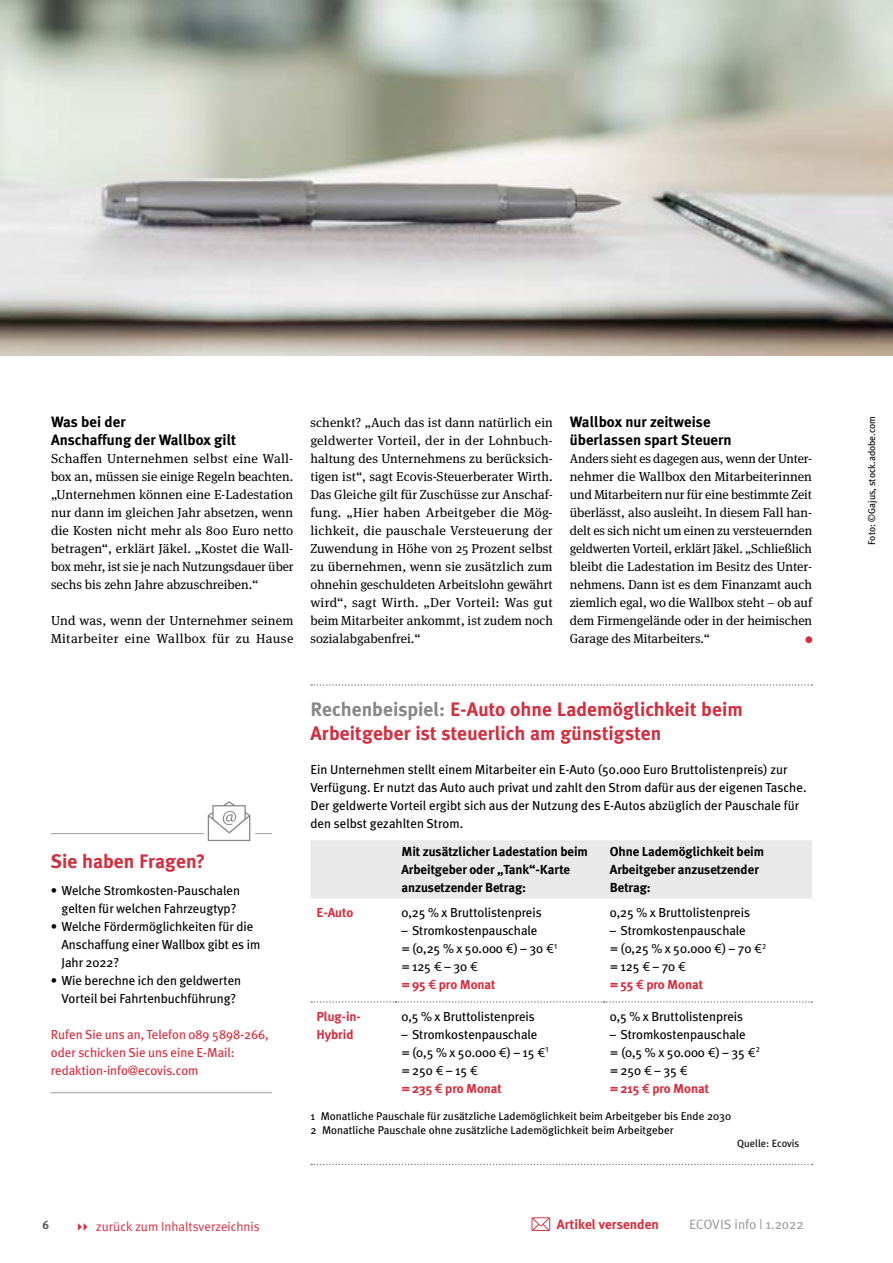
<style>
.page{position:relative;width:893px;height:1263px;background:#fff}
.page>*{position:absolute;margin:0;border:0;box-sizing:border-box;transform-origin:0 0}
.x_Marginal_Head_13_P{font:700 19.5px/24px "Meta Plus";letter-spacing:.005em;color:#d32e3f}
.Zwischenheadline{font:700 15px/18px "Meta Plus";color:#000}
.t1{font:13.5px "Meta Plus";color:#a1a1a1}
.t2{font:700 13.5px "Meta Plus";color:#d32e3f}
.Fließtext{font:13.05px/18px "Meta Serif OT";color:#000;text-align:justify}
.Marginal_Text{font:13.05px/18px "Meta Plus";letter-spacing:-.005em;color:#000}
.Marginal_Text__Linie{font:13.05px/18px "Meta Plus";color:#000}
.Marginal_Text-2{font:700 13.05px/18px "Meta Plus";letter-spacing:-.005em;color:#000}
.Marginal_Aufzählung{font:13.05px/18px "Meta Plus";letter-spacing:-.005em;color:#d32e3f}
.t3{font:13.05px "Meta Plus Normal";color:#d32e3f}
.Marginal_Text-3{font:700 13.05px/18px "Meta Plus";letter-spacing:-.005em;color:#d32e3f}
.t4{font:700 12px "Meta Plus";color:#575756}
.BU_7_5pt{font:11.25px "Meta Plus";color:#000}
.BU_7_5pt-2{font:10.5px "Meta Plus";color:#000}
.Bildunterschrift{font:9.75px "Meta Plus";color:#000}
.s1{color:#878787}
.s2{font-family:"Meta Book Expert"}
.s3{font-weight:700;color:#d32e3f}
.s4{font-family:"Meta Medium Expert";color:#d32e3f}
</style>
<div class="page">
<img style="left:0;top:0;width:893px;height:355px">
<div style="left:805px;top:636px;width:7px;height:7px;background:#d32e3f;border-radius:50%"></div>
<hr style="left:51px;top:833px;width:221px;height:1px;background:#a1a1a1">
<hr style="left:51px;top:1092px;width:221px;height:1px;background:#a1a1a1">
<svg style="left:204px;top:815px;width:51px;height:26px"></svg>
<svg style="left:208px;top:801px;width:42px;height:40px"></svg>
<svg style="left:311px;top:684px;width:501px;height:2px"></svg>
<div style="left:310px;top:840px;width:502px;height:58px;background:#e9e9e9"></div>
<svg style="left:311px;top:1001px;width:501px;height:2px"></svg>
<svg style="left:311px;top:1164px;width:501px;height:1px"></svg>
<svg style="left:531px;top:1217px;width:19px;height:14px"></svg>
<p class="Zwischenheadline" style="left:51px;top:413px;width:187px">Was bei der<br>Anschaffung der Wallbox gilt</p>
<p class="Fließtext" style="left:51px;top:450px;width:244px">Schaffen Unternehmen selbst eine Wall&shy;box an, müssen sie einige Regeln beachten. „Unternehmen können eine E-Ladestation nur dann im gleichen Jahr absetzen, wenn die Kosten nicht mehr als 800 Euro netto betragen“, erklärt Jäkel. „Kostet die Wall&shy;box mehr, ist sie je nach Nutzungsdauer über sechs bis zehn Jahre abzuschreiben.“</p>
<p class="Fließtext" style="left:51px;top:612px;width:244px">Und was, wenn der Unternehmer seinem<br>Mitarbeiter eine Wallbox für zu Hause</p>
<p class="Fließtext" style="left:310px;top:414px;width:244px">schenkt? „Auch das ist dann natürlich ein geldwerter Vorteil, der in der Lohnbuch&shy;haltung des Unternehmens zu berücksich&shy;tigen ist“, sagt Ecovis-Steuerberater Wirth.<br>Das Gleiche gilt für Zuschüsse zur Anschaf&shy;fung. „Hier haben Arbeitgeber die Mög&shy;lichkeit, die pauschale Versteuerung der Zuwendung in Höhe von 25 Prozent selbst zu übernehmen, wenn sie zusätzlich zum ohnehin geschuldeten Arbeitslohn gewährt wird“, sagt Wirth. „Der Vorteil: Was gut beim Mitarbeiter ankommt, ist zudem noch sozialabgabenfrei.“</p>
<p class="Zwischenheadline" style="left:570px;top:413px;width:163px">Wallbox nur zeitweise überlassen spart Steuern</p>
<p class="Fließtext" style="left:570px;top:450px;width:244px">Anders sieht es dagegen aus, wenn der Unter&shy;nehmer die Wallbox den Mitarbeiterinnen und Mitarbeitern nur für eine bestimmte Zeit überlässt, also ausleiht. In diesem Fall han&shy;delt es sich nicht um einen zu versteuernden geldwerten Vorteil, erklärt Jäkel. „Schließlich bleibt die Ladestation im Besitz des Unter&shy;nehmens. Dann ist es dem Finanzamt auch ziemlich egal, wo die Wallbox steht – ob auf dem Firmengelände oder in der heimischen Garage des Mitarbeiters.“</p>
<p class="x_Marginal_Head_13_P" style="left:51px;top:849px;width:156px">Sie haben Fragen?</p>
<p class="Marginal_Text" style="left:51px;top:881px;width:191px;text-align:center">• Welche Stromkosten-Pauschalen gelten für welchen Fahrzeugtyp?</p>
<p class="Marginal_Text" style="left:62px;top:917px;width:200px;text-indent:-11px">• Welche Fördermöglichkeiten für die<br>Anschaffung einer Wallbox gibt es im<br>Jahr 2022?</p>
<p class="Marginal_Text" style="left:51px;top:971px;width:192px;text-align:center">• Wie berechne ich den geldwerten<br>Vorteil bei Fahrtenbuchführung?</p>
<p class="Marginal_Aufzählung" style="left:51px;top:1025px;width:219px">Rufen Sie uns an, Telefon 089 5898-266, oder schicken Sie uns eine E-Mail: redaktion-info@ecovis.com</p>
<p class="x_Marginal_Head_13_P" style="left:310px;top:697px;width:434px"><span class="s1">Rechenbeispiel:</span> E-Auto ohne Lademöglichkeit beim<br>Arbeitgeber ist steuerlich am günstigsten</p>
<p class="Marginal_Text__Linie" style="left:310px;top:760px;width:497px">Ein Unternehmen stellt einem Mitarbeiter ein E-Auto (50.000 Euro Bruttolistenpreis) zur Verfügung. Er nutzt das Auto auch privat und zahlt den Strom dafür aus der eigenen Tasche.<br>Der geldwerte Vorteil ergibt sich aus der Nutzung des E-Autos abzüglich der Pauschale für den selbst gezahlten Strom.</p>
<p class="Marginal_Text-2" style="left:401px;top:843px;width:188px">Mit zusätzlicher Ladestation beim<br>Arbeitgeber oder „Tank“-Karte anzusetzender Betrag:</p>
<p class="Marginal_Text-2" style="left:610px;top:843px;width:156px">Ohne Lademöglichkeit beim<br>Arbeitgeber anzusetzender<br>Betrag:</p>
<p class="Marginal_Text-3" style="left:316px;top:903px;width:38px">E-Auto</p>
<p class="Marginal_Text" style="left:401px;top:903px;width:142px">0,25 % x Bruttolistenpreis</p>
<p class="Marginal_Text" style="left:401px;top:921px;width:157px">– Stromkostenpauschale =(0,25 % x 50.000 <span class="s2">€</span>) – 30 <span class="s2">€</span><sup>1 </sup>=125 <span class="s2">€</span> – 30 <span class="s2">€<br></span><span class="s3">=95</span> <span class="s4">€</span> <span class="s3">pro Monat</span></p>
<p class="Marginal_Text" style="left:610px;top:903px;width:142px">0,25 % x Bruttolistenpreis</p>
<p class="Marginal_Text" style="left:610px;top:921px;width:158px">– Stromkostenpauschale =(0,25 % x 50.000 <span class="s2">€</span>) – 70 <span class="s2">€</span><sup>2 </sup>= 125 <span class="s2">€</span> – 70 <span class="s2">€<br></span><span class="s3">=55</span> <span class="s4">€</span> <span class="s3">pro Monat</span></p>
<p class="Marginal_Text-3" style="left:316px;top:1007px;width:46px">Plug-in-<br>Hybrid</p>
<p class="Marginal_Text" style="left:401px;top:1007px;width:135px">0,5 % x Bruttolistenpreis</p>
<p class="Marginal_Text" style="left:401px;top:1025px;width:148px">– Stromkostenpauschale =(0,5 % x 50.000 <span class="s2">€</span>) – 15 <span class="s2">€</span><sup>1 </sup>=250 <span class="s2">€</span> – 15 <span class="s2">€<br></span><span class="s3">=235</span> <span class="s4">€</span> <span class="s3">pro Monat</span></p>
<p class="Marginal_Text" style="left:610px;top:1007px;width:135px">0,5 % x Bruttolistenpreis</p>
<p class="Marginal_Text" style="left:610px;top:1025px;width:152px">– Stromkostenpauschale<br>= (0,5 % x 50.000 <span class="s2">€</span>) – 35 <span class="s2">€</span><sup>2 </sup>=250 <span class="s2">€</span> – 35 <span class="s2">€<br></span><span class="s3">=215</span> <span class="s4">€</span> <span class="s3">pro Monat</span></p>
<p class="BU_7_5pt" style="left:310px;top:1109px;width:422px">1 Monatliche Pauschale für zusätzliche Lademöglichkeit beim Arbeitgeber bis Ende 2030</p>
<p class="BU_7_5pt" style="left:310px;top:1124px;width:365px">2 Monatliche Pauschale ohne zusätzliche Lademöglichkeit beim Arbeitgeber</p>
<p class="BU_7_5pt-2" style="left:737px;top:1137px;width:64px">Quelle: Ecovis</p>
<p class="t4" style="left:43px;top:1218px;width:8px">6</p>
<p class="t3" style="left:96px;top:1219px;width:165px">zurück zum Inhaltsverzeichnis</p>
<p class="t2" style="left:557px;top:1216px;width:103px">Artikel versenden</p>
<p class="t1" style="left:689px;top:1216px;width:116px">ECOVIS info | 1.2022</p>
<p class="Bildunterschrift" style="left:866px;top:545px;width:130px;rotate:-90deg">Foto: ©Gajus, stock.adobe.com</p>
</div>
